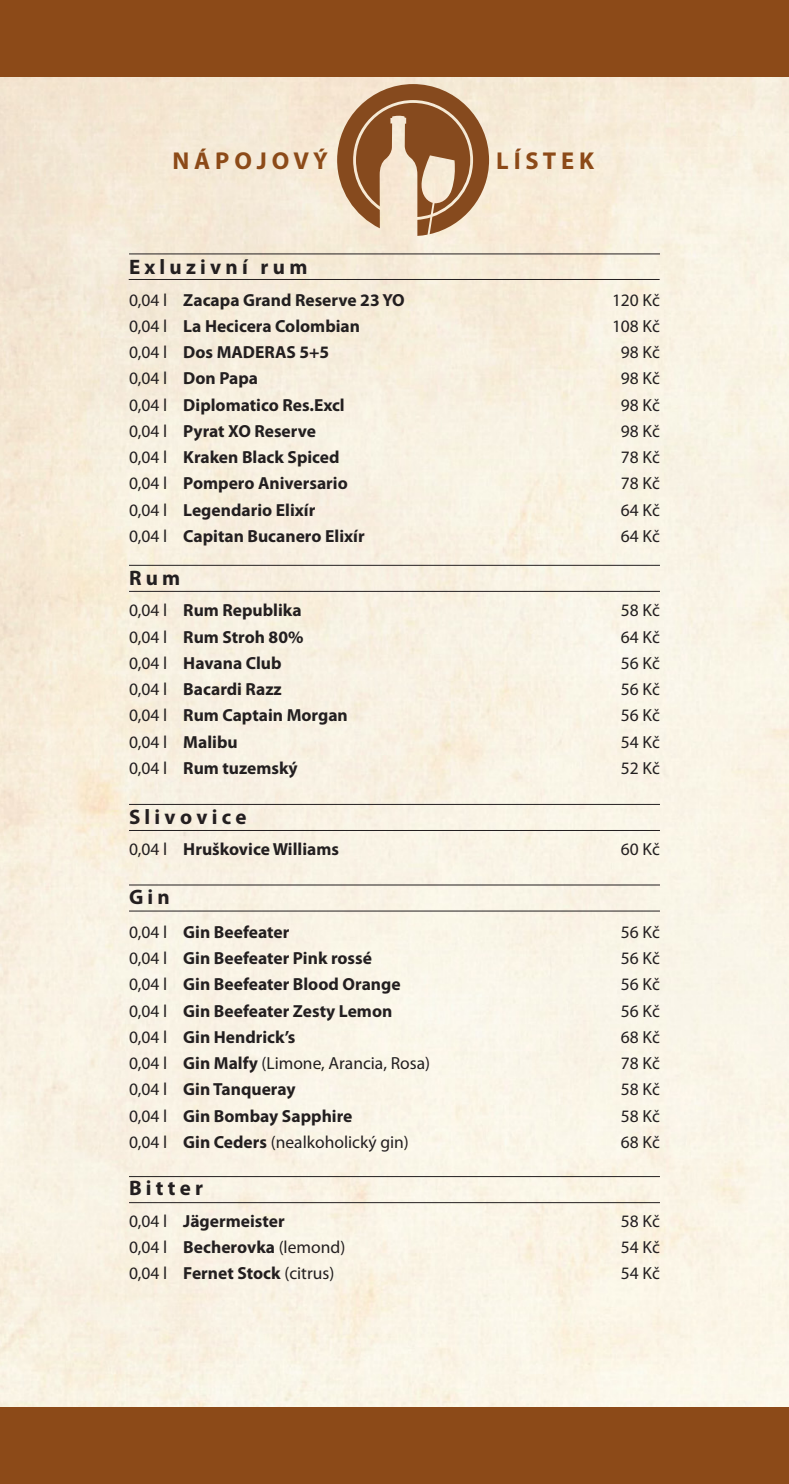
<style>
.page{position:relative;width:789px;height:1484px;background:#fff}
.page>*{position:absolute;margin:0;border:0;box-sizing:border-box;transform-origin:0 0}
.t1{font:700 24.5px "Myriad Pro";color:#8c4a18}
.t2{font:700 21px "Myriad Pro";color:#231f20}
.t3{font:700 17.5px "Myriad Pro";color:#231f20}
.t4{font:17.5px "Myriad Pro";color:#231f20}
.s1{font-weight:400}
.s2{font-weight:700}
</style>
<div class="page">
<img style="left:0;top:77px;width:789px;height:1329px">
<div style="left:0;top:0;width:789px;height:77px;background:#8c4a18"></div>
<div style="left:0;top:1406px;width:789px;height:77px;background:#8c4a18"></div>
<svg style="left:337px;top:84px;width:152px;height:152px;background:#b99372"></svg>
<hr style="left:129px;top:253px;width:531px;height:1px;background:#231f20">
<hr style="left:129px;top:279px;width:530px;height:1px;background:#231f20">
<hr style="left:129px;top:591px;width:531px;height:1px;background:#231f20">
<hr style="left:129px;top:565px;width:531px;height:1px;background:#231f20">
<hr style="left:129px;top:830px;width:531px;height:1px;background:#231f20">
<hr style="left:129px;top:1202px;width:531px;height:1px;background:#231f20">
<hr style="left:129px;top:804px;width:531px;height:1px;background:#231f20">
<hr style="left:129px;top:1176px;width:531px;height:1px;background:#231f20">
<hr style="left:129px;top:910px;width:531px;height:1px;background:#231f20">
<hr style="left:129px;top:884px;width:531px;height:1px;background:#231f20">
<h1 class="t1" style="left:172px;top:144px;width:157px">N Á P O J O V Ý</h1>
<h1 class="t1" style="left:496px;top:144px;width:100px">L Í S T E K</h1>
<p class="t2" style="left:129px;top:253px;width:180px">E x l u z i v n í r u m</p>
<p class="t3" style="left:129px;top:288px;width:277px"><span class="s1">0,04 l</span> Zacapa Grand Reserve 23 YO</p>
<p class="t4" style="left:612px;top:289px;width:49px">120 Kč</p>
<p class="t3" style="left:129px;top:314px;width:233px"><span class="s1">0,04 l</span> La Hecicera Colombian</p>
<p class="t4" style="left:612px;top:315px;width:49px">108 Kč</p>
<p class="t3" style="left:129px;top:341px;width:202px"><span class="s1">0,04 l</span> Dos MADERAS 5+5</p>
<p class="t4" style="left:621px;top:341px;width:40px">98 Kč</p>
<p class="t3" style="left:129px;top:367px;width:131px"><span class="s1">0,04 l</span> Don Papa</p>
<p class="t4" style="left:621px;top:368px;width:40px">98 Kč</p>
<p class="t3" style="left:129px;top:393px;width:217px"><span class="s1">0,04 l</span> Diplomatico Res.Excl</p>
<p class="t4" style="left:621px;top:394px;width:40px">98 Kč</p>
<p class="t3" style="left:129px;top:419px;width:189px"><span class="s1">0,04 l</span> Pyrat XO Reserve</p>
<p class="t4" style="left:621px;top:420px;width:40px">98 Kč</p>
<p class="t3" style="left:129px;top:446px;width:212px"><span class="s1">0,04 l</span> Kraken Black Spiced</p>
<p class="t4" style="left:621px;top:446px;width:40px">78 Kč</p>
<p class="t3" style="left:129px;top:472px;width:220px"><span class="s1">0,04 l</span> Pompero Aniversario</p>
<p class="t4" style="left:621px;top:473px;width:40px">78 Kč</p>
<p class="t3" style="left:129px;top:498px;width:188px"><span class="s1">0,04 l</span> Legendario Elixír</p>
<p class="t4" style="left:621px;top:499px;width:40px">64 Kč</p>
<p class="t3" style="left:129px;top:524px;width:237px"><span class="s1">0,04 l</span> Capitan Bucanero Elixír</p>
<p class="t4" style="left:621px;top:525px;width:40px">64 Kč</p>
<p class="t2" style="left:129px;top:564px;width:53px">R u m</p>
<p class="t3" style="left:129px;top:599px;width:174px"><span class="s1">0,04 l</span> Rum Republika</p>
<p class="t4" style="left:621px;top:599px;width:40px">58 Kč</p>
<p class="t3" style="left:129px;top:625px;width:176px"><span class="s1">0,04 l</span> Rum Stroh 80%</p>
<p class="t4" style="left:621px;top:626px;width:40px">64 Kč</p>
<p class="t3" style="left:129px;top:651px;width:154px"><span class="s1">0,04 l</span> Havana Club</p>
<p class="t4" style="left:621px;top:652px;width:40px">56 Kč</p>
<p class="t3" style="left:129px;top:677px;width:154px"><span class="s1">0,04 l</span> Bacardi Razz</p>
<p class="t4" style="left:621px;top:678px;width:40px">56 Kč</p>
<p class="t3" style="left:129px;top:704px;width:220px"><span class="s1">0,04 l</span> Rum Captain Morgan</p>
<p class="t4" style="left:621px;top:704px;width:40px">56 Kč</p>
<p class="t3" style="left:129px;top:730px;width:110px"><span class="s1">0,04 l</span> Malibu</p>
<p class="t4" style="left:621px;top:731px;width:40px">54 Kč</p>
<p class="t3" style="left:129px;top:756px;width:170px"><span class="s1">0,04 l</span> Rum tuzemský</p>
<p class="t4" style="left:621px;top:757px;width:40px">52 Kč</p>
<p class="t2" style="left:129px;top:803px;width:119px">S l i v o v i c e</p>
<p class="t3" style="left:129px;top:837px;width:212px"><span class="s1">0,04 l</span> Hruškovice Williams</p>
<p class="t4" style="left:621px;top:838px;width:40px">60 Kč</p>
<p class="t2" style="left:129px;top:883px;width:42px">G i n</p>
<p class="t3" style="left:129px;top:920px;width:162px"><span class="s1">0,04 l</span> Gin Beefeater</p>
<p class="t4" style="left:621px;top:921px;width:40px">56 Kč</p>
<p class="t3" style="left:129px;top:946px;width:244px"><span class="s1">0,04 l</span> Gin Beefeater Pink rossé</p>
<p class="t4" style="left:621px;top:947px;width:40px">56 Kč</p>
<p class="t3" style="left:129px;top:973px;width:273px"><span class="s1">0,04 l</span> Gin Beefeater Blood Orange</p>
<p class="t4" style="left:621px;top:973px;width:40px">56 Kč</p>
<p class="t3" style="left:129px;top:999px;width:265px"><span class="s1">0,04 l</span> Gin Beefeater Zesty Lemon</p>
<p class="t4" style="left:621px;top:999px;width:40px">56 Kč</p>
<p class="t3" style="left:129px;top:1025px;width:168px"><span class="s1">0,04 l</span> Gin Hendrick’s</p>
<p class="t4" style="left:621px;top:1026px;width:40px">68 Kč</p>
<p class="t4" style="left:129px;top:1052px;width:303px">0,04 l <span class="s2">Gin Malfy</span> (Limone, Arancia, Rosa)</p>
<p class="t4" style="left:621px;top:1052px;width:40px">78 Kč</p>
<p class="t3" style="left:129px;top:1078px;width:168px"><span class="s1">0,04 l</span> Gin Tanqueray</p>
<p class="t4" style="left:621px;top:1078px;width:40px">58 Kč</p>
<p class="t3" style="left:129px;top:1104px;width:225px"><span class="s1">0,04 l</span> Gin Bombay Sapphire</p>
<p class="t4" style="left:621px;top:1104px;width:40px">58 Kč</p>
<p class="t4" style="left:129px;top:1131px;width:281px">0,04 l <span class="s2">Gin Ceders</span> (nealkoholický gin)</p>
<p class="t4" style="left:621px;top:1131px;width:40px">68 Kč</p>
<p class="t2" style="left:129px;top:1174px;width:76px">B i t t e r</p>
<p class="t3" style="left:129px;top:1209px;width:157px"><span class="s1">0,04 l</span> Jägermeister</p>
<p class="t4" style="left:621px;top:1209px;width:40px">58 Kč</p>
<p class="t4" style="left:129px;top:1236px;width:218px">0,04 l <span class="s2">Becherovka</span> (lemond)</p>
<p class="t4" style="left:621px;top:1236px;width:40px">54 Kč</p>
<p class="t4" style="left:129px;top:1262px;width:207px">0,04 l <span class="s2">Fernet Stock</span> (citrus)</p>
<p class="t4" style="left:621px;top:1262px;width:40px">54 Kč</p>
</div>
